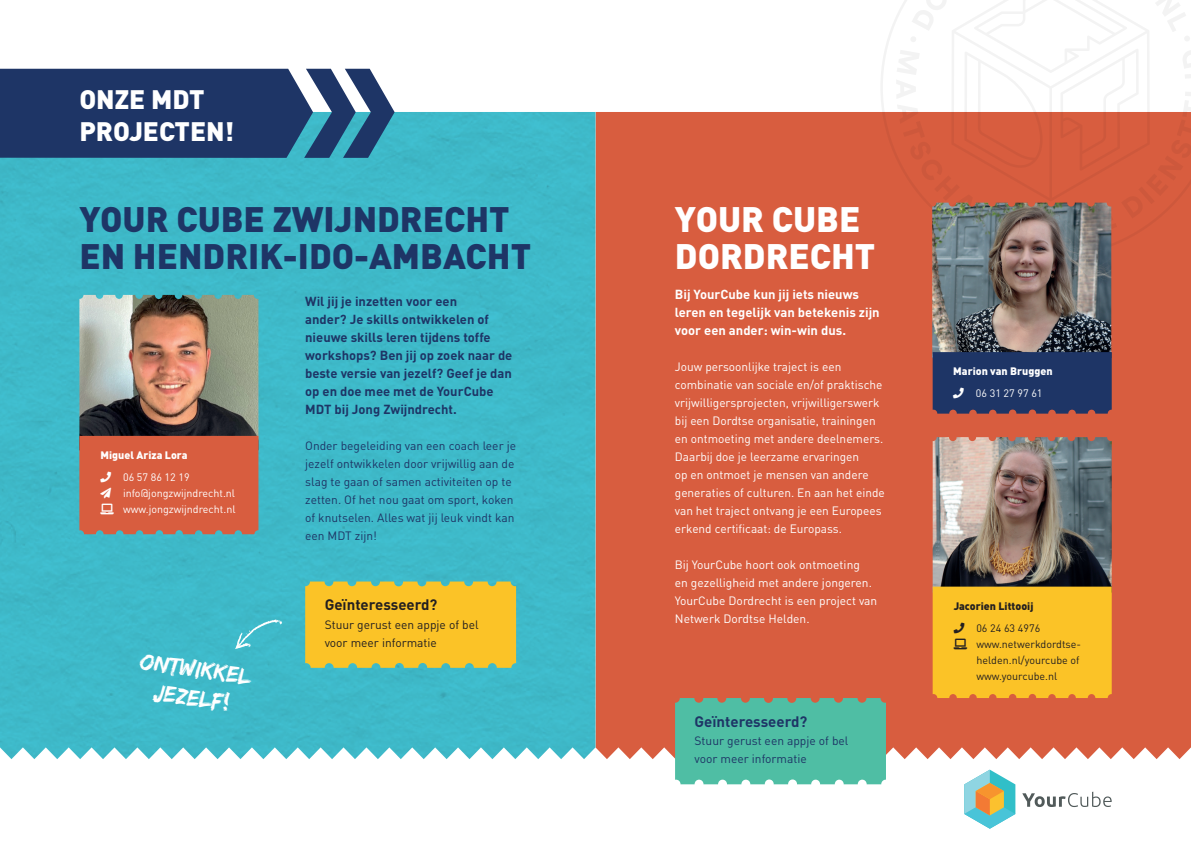
<style>
.page{position:relative;width:1191px;height:842px;background:#fff}
.page>*{position:absolute;margin:0;border:0;box-sizing:border-box;transform-origin:0 0}
.t1{font:900 35px/37px "DIN";color:#1e3566}
.t2{font:900 35px/37px "DIN";color:#fff}
.t3{font:900 26.4px/31.7px "DIN";color:#fff}
.t4{font:24px/28.8px "Edo SZ";color:#fff;text-align:center}
.t5{font:700 15px "DIN";color:#231f20}
.t6{font:700 15px "DIN";color:#1e3566}
.t7{font:700 13px/18px "DIN";color:#1e3566}
.t8{font:700 13px/18px "DIN";color:#fff}
.t9{font:12px/18px "DIN";color:#fff}
.t10{font:12px/18px "DIN";color:#1e3566}
.t11{font:12px/18px "DIN";color:#231f20}
.t12{font:10.7px/16.1px "DIN";color:#fff;text-align:right}
.t13{font:10.7px/16.1px "DIN";color:#231f20}
.t14{font:900 10.7px "DIN";color:#fff}
.t15{font:900 10.7px "DIN";color:#231f20}
</style>
<div class="page">
<div style="left:595px;top:112px;width:596px;height:647px;background:#d85d3f"></div>
<div style="left:0;top:112px;width:595px;height:647px;background:#3ebac9"></div>
<svg style="left:0;top:69px;width:394px;height:89px;background:#2c4774"></svg>
<div style="left:305px;top:581px;width:211px;height:87px;background:#fbc327"></div>
<div style="left:675px;top:698px;width:211px;height:86px;background:#4fbea4"></div>
<img style="left:932px;top:437px;width:179px;height:150px">
<svg style="left:235px;top:619px;width:47px;height:30px"></svg>
<svg style="left:880px;top:18px;width:311px;height:240px;fill:#d85d3f"></svg>
<svg style="left:896px;top:0;width:295px;height:242px"></svg>
<svg style="left:964px;top:770px;width:51px;height:59px"></svg>
<svg style="left:1022px;top:792px;width:89px;height:15px"></svg>
<img style="left:79px;top:295px;width:179px;height:141px">
<img style="left:932px;top:203px;width:179px;height:149px">
<div style="left:932px;top:587px;width:179px;height:111px;background:#fbc327"></div>
<div style="left:79px;top:436px;width:179px;height:98px;background:#d85d3f"></div>
<div style="left:932px;top:352px;width:179px;height:62px;background:#1e3566"></div>
<h2 class="t3" style="left:79px;top:83px;width:156px">ONZE MDT<br>PROJECTEN!</h2>
<h1 class="t1" style="left:79px;top:199px;width:453px">YOUR CUBE ZWIJNDRECHT<br>EN HENDRIK-IDO-AMBACHT</h1>
<p class="t14" style="left:100px;top:448px;width:89px">Miguel Ariza Lora</p>
<p class="t12" style="left:100px;top:469px;width:91px">★ 06 57 86 12 19</p>
<p class="t12" style="left:100px;top:485px;width:137px">➢ info@jongzwijndrecht.nl www.jongzwijndrecht.nl</p>
<h3 class="t4" style="left:142px;top:646px;width:114px;rotate:8deg">ontwikkel jezelf!</h3>
<p class="t7" style="left:305px;top:291px;width:209px">Wil jij je inzetten voor een<br>ander? Je skills ontwikkelen of nieuwe skills leren tijdens toffe workshops? Ben jij op zoek naar de beste versie van jezelf? Geef je dan op en doe mee met de YourCube<br>MDT bij Jong Zwijndrecht.</p>
<p class="t10" style="left:305px;top:436px;width:212px">Onder begeleiding van een coach leer je jezelf ontwikkelen door vrijwillig aan de slag te gaan of samen activiteiten op te zetten. Of het nou gaat om sport, koken of knutselen. Alles wat jij leuk vindt kan een MDT zijn!</p>
<p class="t5" style="left:325px;top:595px;width:114px">Geïnteresseerd?</p>
<p class="t11" style="left:325px;top:615px;width:155px">Stuur gerust een appje of bel voor meer informatie</p>
<h1 class="t2" style="left:675px;top:199px;width:202px">YOUR CUBE<br>DORDRECHT</h1>
<p class="t8" style="left:675px;top:285px;width:206px">Bij YourCube kun jij iets nieuws leren en tegelijk van betekenis zijn voor een ander: win-win dus.</p>
<p class="t9" style="left:675px;top:357px;width:211px">Jouw persoonlijke traject is een combinatie van sociale en/of praktische vrijwilligersprojecten, vrijwilligerswerk bij een Dordtse organisatie, trainingen en ontmoeting met andere deelnemers.<br>Daarbij doe je leerzame ervaringen<br>op en ontmoet je mensen van andere generaties of culturen. En aan het einde van het traject ontvang je een Europees erkend certificaat: de Europass.</p>
<p class="t9" style="left:675px;top:555px;width:204px">Bij YourCube hoort ook ontmoeting<br>en gezelligheid met andere jongeren.<br>YourCube Dordrecht is een project van Netwerk Dordtse Helden.</p>
<p class="t6" style="left:694px;top:712px;width:114px">Geïnteresseerd?</p>
<p class="t10" style="left:694px;top:731px;width:155px">Stuur gerust een appje of bel voor meer informatie</p>
<p class="t14" style="left:953px;top:364px;width:101px">Marion van Bruggen</p>
<p class="t12" style="left:953px;top:385px;width:91px">★ 06 31 27 97 61</p>
<p class="t15" style="left:953px;top:598px;width:81px">Jacorien Littooij</p>
<p class="t13" style="left:976px;top:619px;width:106px;text-indent:-23px">★ 06 24 63 4976 www.netwerkdordtse&shy;helden.nl/yourcube of www.yourcube.nl</p>
</div>
